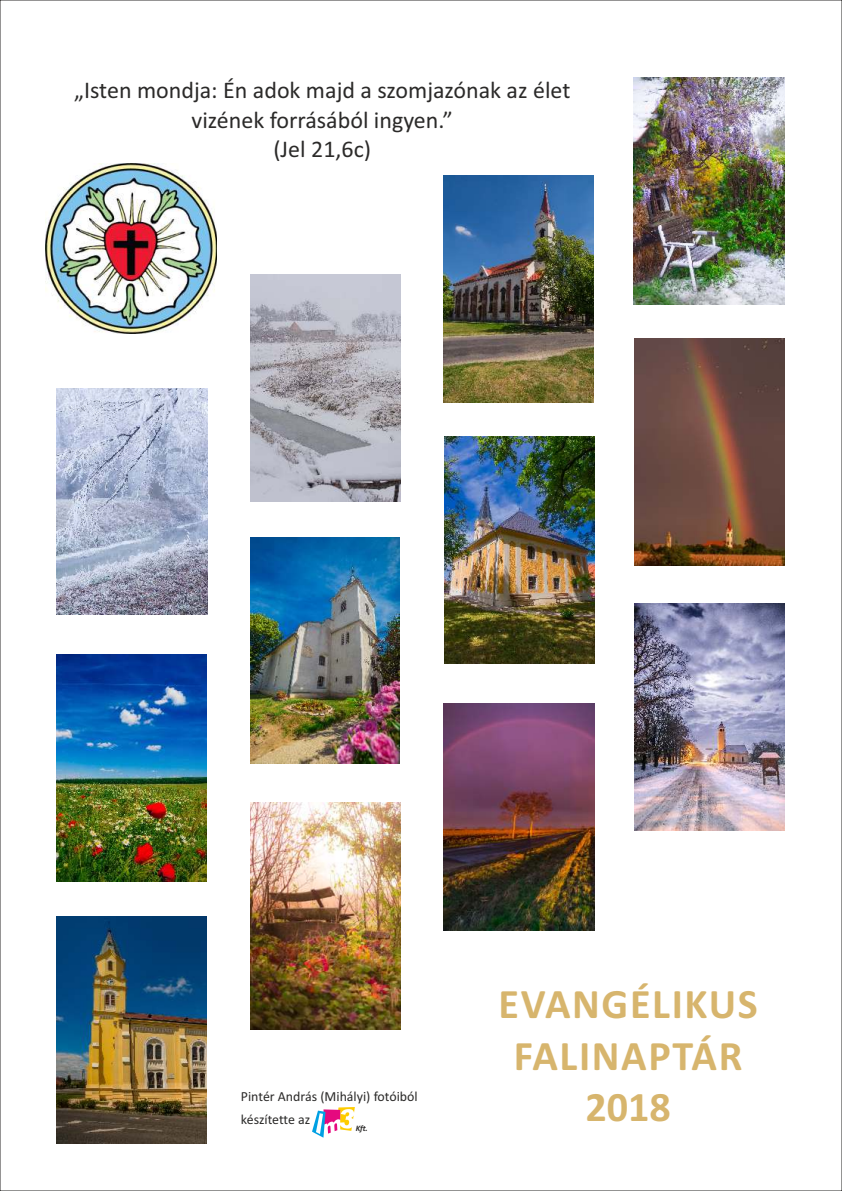
<style>
.page{position:relative;width:842px;height:1191px;background:#fff}
.page>*{position:absolute;margin:0;border:0;box-sizing:border-box;transform-origin:0 0}
.t1{font:700 42.1px/51.4px "Calibri";letter-spacing:.04em;color:#d7b56d;text-align:center}
.t2{font:24px/29.3px "Calibri";color:#2b2a29;text-align:center}
.t3{font:13.9px/22.6px "Calibri";color:#2b2a29}
.t4{font:italic 700 8.3px "Calibri";color:#2b2a29}
</style>
<div class="page">
<svg style="left:312px;top:1107px;width:43px;height:30px"></svg>
<img style="left:46px;top:163px;width:171px;height:170px">
<img style="left:57px;top:388px;width:150px;height:227px">
<img style="left:250px;top:275px;width:151px;height:226px">
<img style="left:444px;top:175px;width:150px;height:227px">
<img style="left:633px;top:77px;width:151px;height:227px">
<img style="left:56px;top:654px;width:151px;height:227px">
<img style="left:250px;top:537px;width:150px;height:227px">
<img style="left:444px;top:436px;width:150px;height:227px">
<img style="left:634px;top:338px;width:150px;height:227px">
<img style="left:57px;top:916px;width:150px;height:227px">
<img style="left:250px;top:802px;width:151px;height:227px">
<img style="left:444px;top:704px;width:150px;height:226px">
<img style="left:634px;top:603px;width:151px;height:227px">
<p class="t2" style="left:74px;top:78px;width:498px">„Isten mondja: Én adok majd a szomjazónak az élet vizének forrásából ingyen.”<br>(Jel 21,6c)</p>
<p class="t3" style="left:241px;top:1086px;width:178px">Pintér András (Mihályi) fotóiból készítette az</p>
<p class="t4" style="left:356px;top:1124px;width:14px">Kft.</p>
<h1 class="t1" style="left:498px;top:982px;width:261px">EVANGÉLIKUS<br>FALINAPTÁR<br>2018</h1>
</div>
